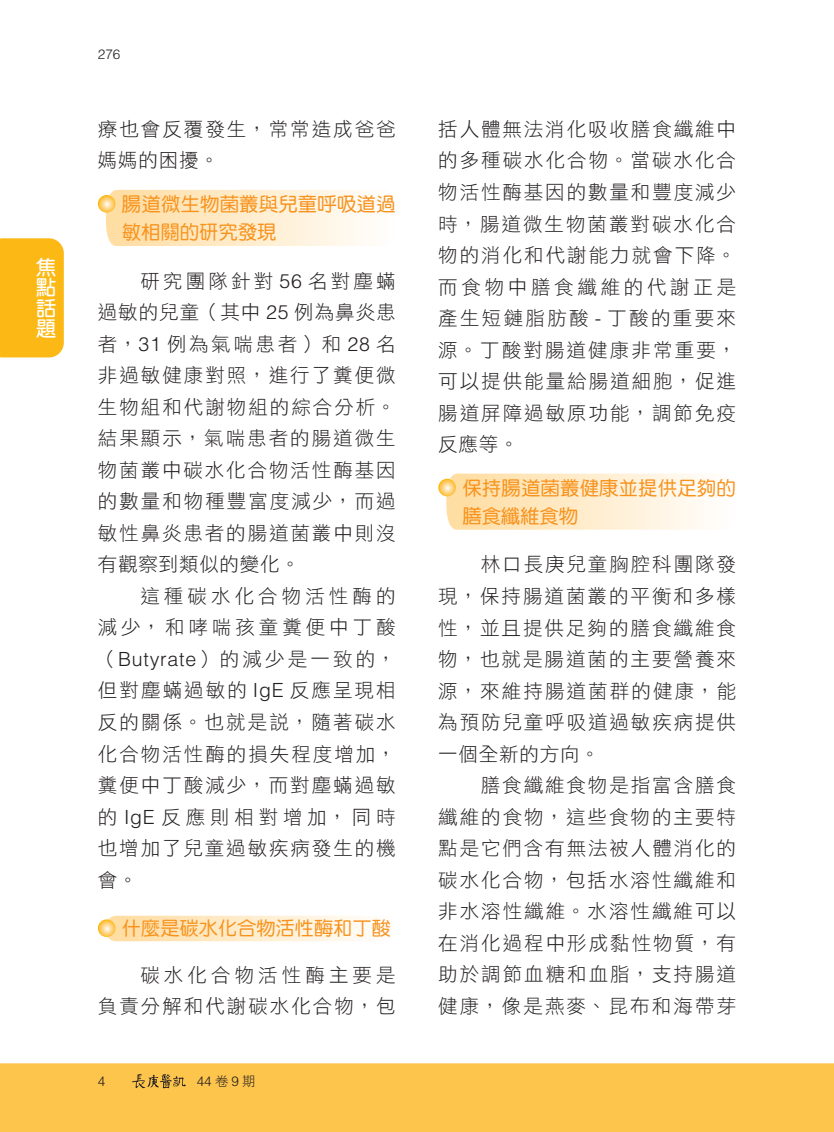
<style>
.page{position:relative;width:834px;height:1132px;background:#fff}
.page>*{position:absolute;margin:0;border:0;box-sizing:border-box;transform-origin:0 0}
.t1{font:700 20.25px/20.2px "AR Yuan B5";color:#fff;text-align:justify}
.t2{font:19.5px/31.5px "DF Hei Std W3";letter-spacing:.1em;color:#231f20;text-align:justify}
.t3{font:19.5px/27.9px "DF Yuan Std W5";color:#f7931d}
.t4{font:19.2px "DF Yuan Std W5";color:#f7931d}
.t5{font:300 13.5px "Helvetica LT Std";color:#231f20}
.s1{font-family:"Helvetica LT Std";font-weight:300}
.s2{font-family:"DF Hei Std W3";font-weight:400}
</style>
<div class="page">
<div style="left:0;top:1063px;width:833px;height:68px;background:#fec54d"></div>
<svg style="left:106px;top:190px;width:258px;height:56px;background:#feebca"></svg>
<svg style="left:98px;top:195px;width:17px;height:17px"></svg>
<div style="left:106px;top:915px;width:289px;height:25px;background:linear-gradient(to right,#ffdc9e,#fffeff);border-radius:10px"></div>
<svg style="left:98px;top:919px;width:17px;height:17px"></svg>
<svg style="left:446px;top:473px;width:258px;height:56px;background:#feebca"></svg>
<svg style="left:438px;top:478px;width:18px;height:18px"></svg>
<svg style="left:132px;top:1073px;width:54px;height:14px"></svg>
<div style="left:0;top:238px;width:64px;height:119px;background:#fcb814"></div>
<p class="t1" style="left:36px;top:257px;width:21px">焦點話題</p>
<p class="t5" style="left:98px;top:46px;width:24px">276</p>
<p class="t2" style="left:98px;top:113px;width:299px">療也會反覆發生，常常造成爸爸媽媽的困擾。</p>
<p class="t3" style="left:122px;top:189px;width:275px">腸道微生物菌叢與兒童呼吸道過敏相關的研究發現</p>
<p class="t2" style="left:98px;top:264px;width:299px;text-indent:43px">研究團隊針對 <span class="s1">56</span> 名對塵蟎過敏的兒童（其中 <span class="s1">25</span> 例為鼻炎患者，<span class="s1">31</span> 例為氣喘患者）和 <span class="s1">28</span> 名非過敏健康對照，進行了糞便微生物組和代謝物組的綜合分析。結果顯示，氣喘患者的腸道微生物菌叢中碳水化合物活性酶基因的數量和物種豐富度減少，而過敏性鼻炎患者的腸道菌叢中則沒有觀察到類似的變化。</p>
<p class="t2" style="left:98px;top:579px;width:299px;text-indent:43px">這種碳水化合物活性酶的減少，和哮喘孩童糞便中丁酸（<span class="s1">Butyrate</span>）的減少是一致的，但對塵蟎過敏的 <span class="s1">IgE</span> 反應呈現相反的關係。也就是說，隨著碳水化合物活性酶的損失程度增加，糞便中丁酸減少，而對塵蟎過敏的<span class="s1">IgE</span>反應則相對增加，同時也增加了兒童過敏疾病發生的機會。</p>
<p class="t4" style="left:122px;top:917px;width:270px">什麼是碳水化合物活性酶和丁酸</p>
<p class="t2" style="left:98px;top:958px;width:299px;text-align:right">碳水化合物活性酶主要是<br>負責分解和代謝碳水化合物，包</p>
<p class="t5" style="left:98px;top:1072px;width:9px">4</p>
<p class="t5" style="left:197px;top:1072px;width:60px">44<span class="s2">卷</span>9<span class="s2">期</span></p>
<p class="t2" style="left:438px;top:113px;width:299px">括人體無法消化吸收膳食纖維中的多種碳水化合物。當碳水化合物活性酶基因的數量和豐度減少時，腸道微生物菌叢對碳水化合物的消化和代謝能力就會下降。而食物中膳食纖維的代謝正是產生短鏈脂肪酸 <span class="s1">-</span> 丁酸的重要來源。丁酸對腸道健康非常重要，可以提供能量給腸道細胞，促進腸道屏障過敏原功能，調節免疫反應等。</p>
<p class="t3" style="left:462px;top:473px;width:275px">保持腸道菌叢健康並提供足夠的膳食纖維食物</p>
<p class="t2" style="left:438px;top:548px;width:299px;text-indent:43px">林口長庚兒童胸腔科團隊發現，保持腸道菌叢的平衡和多樣性，並且提供足夠的膳食纖維食物，也就是腸道菌的主要營養來源，來維持腸道菌群的健康，能為預防兒童呼吸道過敏疾病提供一個全新的方向。</p>
<p class="t2" style="left:438px;top:768px;width:299px;text-indent:43px">膳食纖維食物是指富含膳食纖維的食物，這些食物的主要特點是它們含有無法被人體消化的碳水化合物，包括水溶性纖維和非水溶性纖維。水溶性纖維可以在消化過程中形成黏性物質，有助於調節血糖和血脂，支持腸道健康，像是燕麥、昆布和海帶芽</p>
</div>
